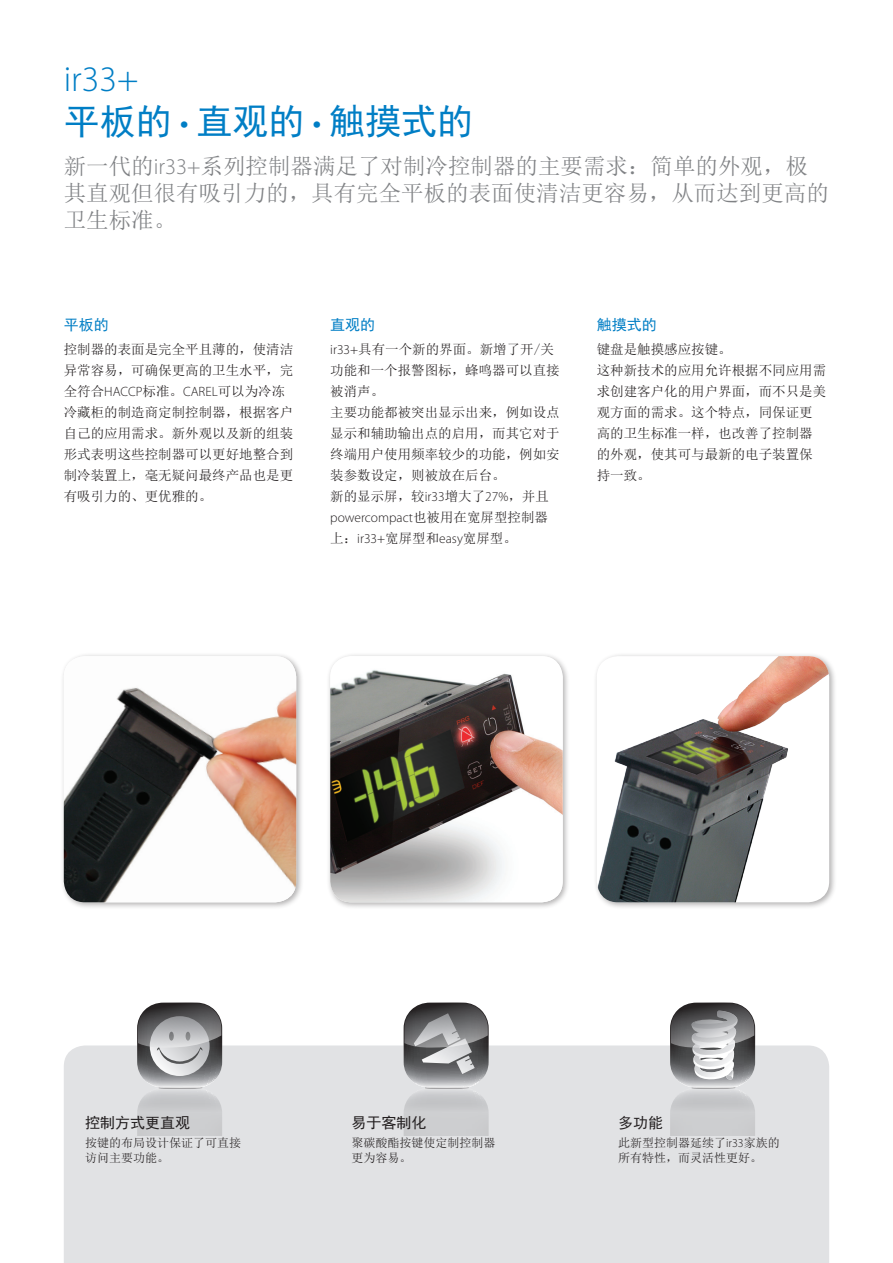
<style>
.page{position:relative;width:893px;height:1263px;background:#fff}
.page>*{position:absolute;margin:0;border:0;box-sizing:border-box;transform-origin:0 0}
.t1{font:36px "Sim Hei";color:#007ec5}
.t2{font:300 36px "Myriad Pro";color:#007ec5}
.t3{font:22.5px/27px "Sim Sun";color:#808285}
.t4{font:15px "Sim Hei";color:#231f20}
.t5{font:15px "Sim Hei";color:#007ec5}
.t6{font:13.5px/21px "Sim Sun";color:#231f20}
.t7{font:300 13.5px "Myriad Pro";color:#231f20}
.t8{font:12px/15px "Sim Sun";color:#231f20}
.s1{font-family:"Myriad Pro";font-weight:300}
.s2{font-family:"Sim Sun";font-weight:400}
</style>
<div class="page">
<div style="left:64px;top:1045px;width:765px;height:218px;background:#e1e2e4"></div>
<svg style="left:137px;top:1002px;width:85px;height:133px;background:#a9aaac"></svg>
<svg style="left:404px;top:1002px;width:85px;height:133px;background:#a1a1a3"></svg>
<svg style="left:670px;top:1002px;width:85px;height:133px;background:#a8a9ab"></svg>
<div style="left:60px;top:652px;width:244px;height:258px;background:#231f20;opacity:.35"></div>
<img style="left:64px;top:656px;width:232px;height:246px">
<div style="left:327px;top:652px;width:244px;height:258px;background:#231f20;opacity:.35"></div>
<img style="left:330px;top:656px;width:233px;height:246px">
<div style="left:593px;top:652px;width:244px;height:258px;background:#231f20;opacity:.35"></div>
<img style="left:597px;top:656px;width:232px;height:246px">
<h1 class="t2" style="left:64px;top:57px;width:76px">ir33+</h1>
<h1 class="t1" style="left:64px;top:103px;width:411px">平板的 <span class="s1">•</span> 直观的 <span class="s1">•</span> 触摸式的</h1>
<h2 class="t3" style="left:64px;top:153px;width:767px">新一代的<span class="s1">ir33+</span>系列控制器满足了对制冷控制器的主要需求：简单的外观，极其直观但很有吸引力的，具有完全平板的表面使清洁更容易，从而达到更高的卫生标准。</h2>
<p class="t5" style="left:64px;top:317px;width:46px">平板的</p>
<p class="t6" style="left:64px;top:339px;width:231px">控制器的表面是完全平且薄的，使清洁异常容易，可确保更高的卫生水平，完全符合<span class="s1">HACCP</span>标准。<span class="s1">CAREL</span>可以为冷冻冷藏柜的制造商定制控制器，根据客户自己的应用需求。新外观以及新的组装形式表明这些控制器可以更好地整合到制冷装置上，毫无疑问最终产品也是更有吸引力的、更优雅的。</p>
<p class="t5" style="left:330px;top:317px;width:46px">直观的</p>
<p class="t6" style="left:330px;top:339px;width:231px"><span class="s1">ir33+</span>具有一个新的界面。新增了开/关功能和一个报警图标，蜂鸣器可以直接被消声。<br>主要功能都被突出显示出来，例如设点显示和辅助输出点的启用，而其它对于终端用户使用频率较少的功能，例如安装参数设定，则被放在后台。<br>新的显示屏，较<span class="s1">ir33</span>增大了<span class="s1">27%</span>，并且</p>
<p class="t7" style="left:330px;top:510px;width:219px">powercompact<span class="s2">也被用在宽屏型控制器</span></p>
<p class="t6" style="left:330px;top:528px;width:188px">上：<span class="s1">ir33+</span>宽屏型和<span class="s1">easy</span>宽屏型。</p>
<p class="t5" style="left:597px;top:317px;width:61px">触摸式的</p>
<p class="t6" style="left:597px;top:339px;width:231px">键盘是触摸感应按键。<br>这种新技术的应用允许根据不同应用需求创建客户化的用户界面，而不只是美观方面的需求。这个特点，同保证更高的卫生标准一样，也改善了控制器的外观，使其可与最新的电子装置保持一致。</p>
<p class="t4" style="left:85px;top:1115px;width:107px">控制方式更直观</p>
<p class="t8" style="left:85px;top:1135px;width:157px">按键的布局设计保证了可直接访问主要功能。</p>
<p class="t4" style="left:351px;top:1115px;width:76px">易于客制化</p>
<p class="t8" style="left:351px;top:1135px;width:145px">聚碳酸酯按键使定制控制器更为容易。</p>
<p class="t4" style="left:618px;top:1115px;width:46px">多功能</p>
<p class="t8" style="left:618px;top:1135px;width:163px">此新型控制器延续了<span class="s1">ir33</span>家族的所有特性，而灵活性更好。</p>
</div>
